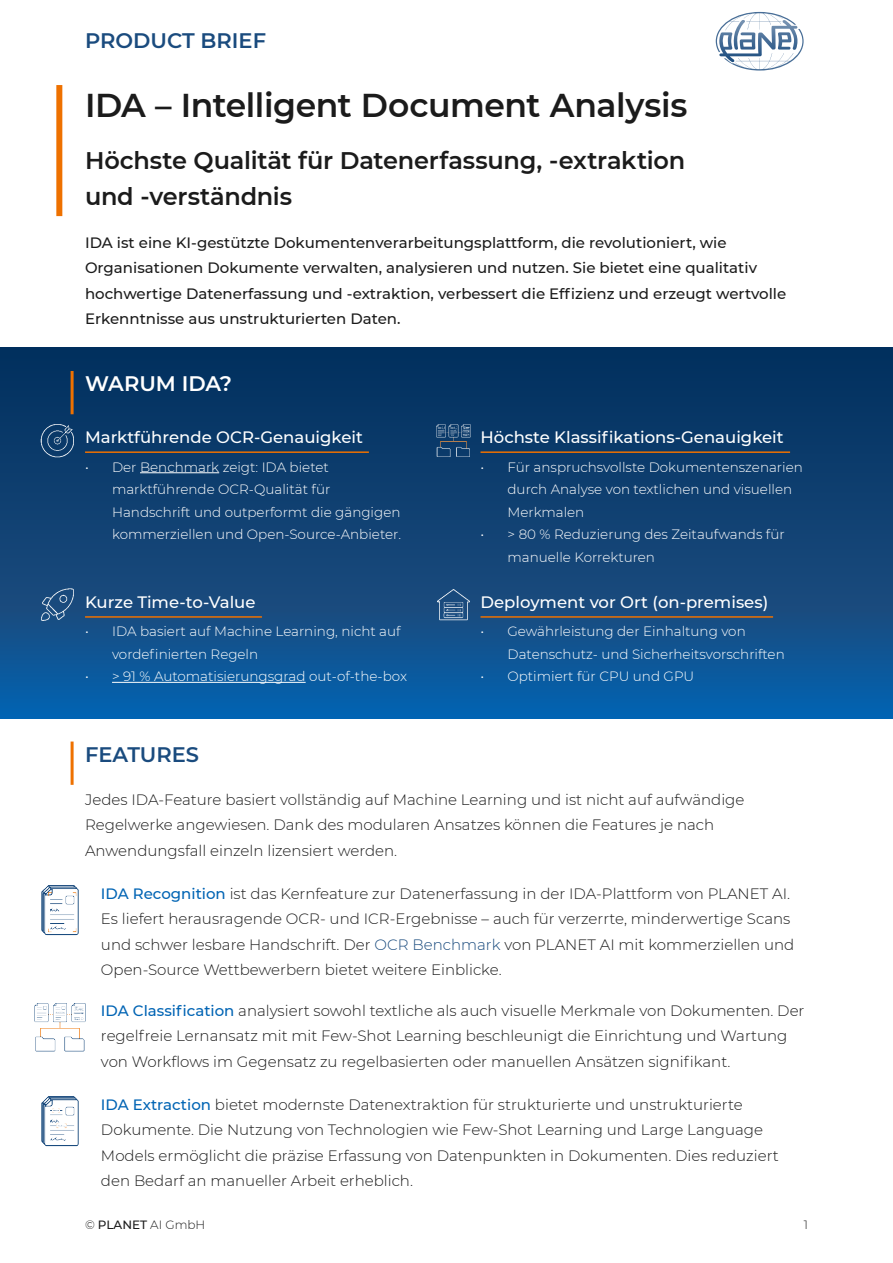
<style>
.page{position:relative;width:893px;height:1263px;background:#fff}
.page>*{position:absolute;margin:0;border:0;box-sizing:border-box;transform-origin:0 0}
.t1{font:600 33px "Montserrat";letter-spacing:-.015em;color:#1b1b1b}
.t2{font:600 24px "Montserrat";letter-spacing:-.01em;color:#1b1b1b}
.t3{font:600 21px "Montserrat";color:#1a4b7e}
.t4{font:600 21px "Montserrat";color:#fff}
.t5{font:500 16.5px "Montserrat";color:#fff}
.t6{font:300 15px/25.5px "Montserrat";color:#1b1b1b}
.t7{font:500 15px/25.5px "Montserrat";color:#1b1b1b}
.t8{font:300 13.5px/22.5px "Montserrat";color:#fff}
.t9{font:300 12px "Montserrat";color:#1b1b1b}
.s1{font-weight:500;color:#0064b4}
.s2{color:#1a4b7e}
.s3{font-weight:500}
</style>
<div class="page">
<svg style="left:0;top:347px;width:893px;height:372px;background:#0d447a"></svg>
<svg style="left:716px;top:12px;width:88px;height:59px"></svg>
<div style="left:56px;top:85px;width:6px;height:131px;background:#ee7100"></div>
<hr style="left:71px;top:741px;width:3px;height:44px;background:#ee7100">
<hr style="left:71px;top:371px;width:3px;height:43px;background:#ee7100">
<hr style="left:140px;top:472px;width:79px;height:1px;background:#fff">
<img style="left:41px;top:423px;width:33px;height:34px">
<img style="left:41px;top:588px;width:34px;height:34px">
<img style="left:436px;top:588px;width:34px;height:34px">
<img style="left:436px;top:423px;width:34px;height:34px">
<hr style="left:85px;top:451px;width:284px;height:2px;background:#ee7100">
<hr style="left:480px;top:451px;width:310px;height:2px;background:#ee7100">
<hr style="left:112px;top:682px;width:194px;height:1px;background:#fff">
<hr style="left:85px;top:616px;width:177px;height:2px;background:#ee7100">
<hr style="left:480px;top:616px;width:293px;height:2px;background:#ee7100">
<img style="left:41px;top:885px;width:38px;height:50px">
<img style="left:34px;top:1003px;width:51px;height:49px">
<img style="left:41px;top:1096px;width:38px;height:50px">
<h3 class="t3" style="left:85px;top:26px;width:182px">PRODUCT BRIEF</h3>
<p class="t1" style="left:85px;top:82px;width:604px">IDA – Intelligent Document Analysis</p>
<p class="t2" style="left:85px;top:143px;width:602px">Höchste Qualität für Datenerfassung, -extraktion</p>
<p class="t2" style="left:85px;top:179px;width:209px">und -verständnis</p>
<p class="t7" style="left:85px;top:229px;width:703px">IDA ist eine KI-gestützte Dokumentenverarbeitungsplattform, die revolutioniert, wie Organisationen Dokumente verwalten, analysieren und nutzen. Sie bietet eine qualitativ hochwertige Datenerfassung und -extraktion, verbessert die Effizienz und erzeugt wertvolle Erkenntnisse aus unstrukturierten Daten.</p>
<p class="t4" style="left:85px;top:369px;width:149px">WARUM IDA?</p>
<p class="t5" style="left:85px;top:426px;width:279px">Marktführende OCR-Genauigkeit</p>
<p class="t5" style="left:480px;top:426px;width:305px">Höchste Klassifikations-Genauigkeit</p>
<p class="t8" style="left:112px;top:455px;width:290px;text-indent:-27px">• Der Benchmark zeigt: IDA bietet marktführende OCR-Qualität für Handschrift und outperformt die gängigen kommerziellen und Open-Source-Anbieter.</p>
<p class="t8" style="left:507px;top:455px;width:297px;text-indent:-27px">• Für anspruchsvollste Dokumentenszenarien durch Analyse von textlichen und visuellen<br>Merkmalen</p>
<p class="t8" style="left:507px;top:523px;width:279px;text-indent:-27px">• &gt; 80 % Reduzierung des Zeitaufwands für manuelle Korrekturen</p>
<p class="t5" style="left:85px;top:590px;width:172px">Kurze Time-to-Value</p>
<p class="t8" style="left:112px;top:620px;width:290px;text-indent:-27px">• IDA basiert auf Machine Learning, nicht auf vordefinierten Regeln</p>
<p class="t8" style="left:85px;top:665px;width:323px">• &gt; 91 % Automatisierungsgrad out-of-the-box</p>
<p class="t5" style="left:480px;top:590px;width:289px">Deployment vor Ort (on-premises)</p>
<p class="t8" style="left:507px;top:620px;width:279px;text-indent:-27px">• Gewährleistung der Einhaltung von<br>Datenschutz- und Sicherheitsvorschriften</p>
<p class="t8" style="left:480px;top:665px;width:215px">• Optimiert für CPU und GPU</p>
<p class="t3" style="left:85px;top:739px;width:116px">FEATURES</p>
<p class="t6" style="left:85px;top:786px;width:661px">Jedes IDA-Feature basiert vollständig auf Machine Learning und ist nicht auf aufwändige<br>Regelwerke angewiesen. Dank des modularen Ansatzes können die Features je nach<br>Anwendungsfall einzeln lizensiert werden.</p>
<p class="t6" style="left:101px;top:880px;width:695px"><span class="s1">IDA Recognition</span> ist das Kernfeature zur Datenerfassung in der IDA-Plattform von PLANET AI.<br>Es liefert herausragende OCR- und ICR-Ergebnisse – auch für verzerrte, minderwertige Scans und schwer lesbare Handschrift. Der <span class="s2">OCR Benchmark</span> von PLANET AI mit kommerziellen und Open-Source Wettbewerbern bietet weitere Einblicke.</p>
<p class="t6" style="left:101px;top:997px;width:705px"><span class="s1">IDA Classification</span> analysiert sowohl textliche als auch visuelle Merkmale von Dokumenten. Der regelfreie Lernansatz mit mit Few-Shot Learning beschleunigt die Einrichtung und Wartung von Workflows im Gegensatz zu regelbasierten oder manuellen Ansätzen signifikant.</p>
<p class="t6" style="left:101px;top:1091px;width:679px"><span class="s1">IDA Extraction</span> bietet modernste Datenextraktion für strukturierte und unstrukturierte Dokumente. Die Nutzung von Technologien wie Few-Shot Learning und Large Language Models ermöglicht die präzise Erfassung von Datenpunkten in Dokumenten. Dies reduziert den Bedarf an manueller Arbeit erheblich.</p>
<p class="t9" style="left:85px;top:1216px;width:122px">© <span class="s3">PLANET</span> AI GmbH</p>
<p class="t9" style="left:804px;top:1216px;width:6px">1</p>
</div>
